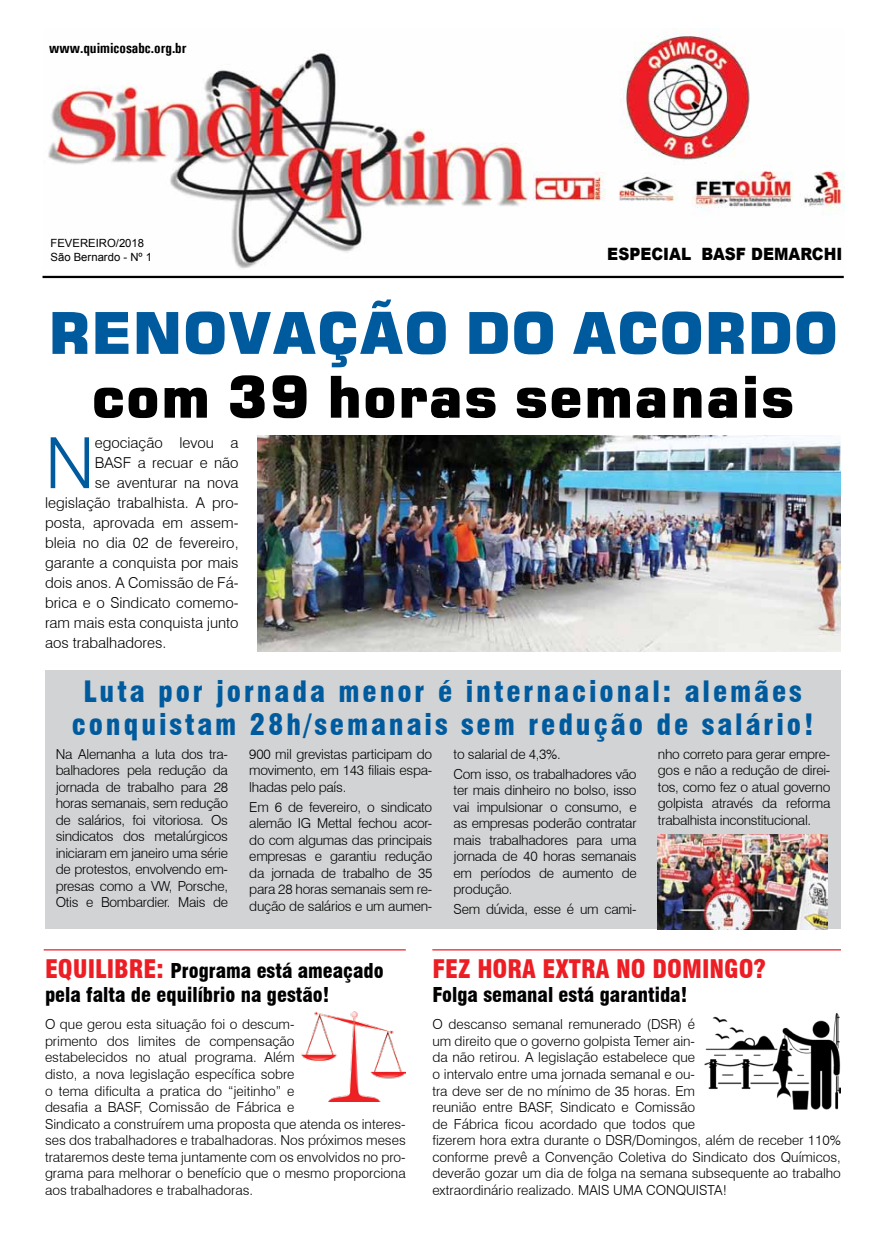
<style>
.page{position:relative;width:886px;height:1241px;background:#fff}
.page>*{position:absolute;margin:0;border:0;box-sizing:border-box;transform-origin:0 0}
.t1{font:300 70.62px "Swiss 721 BT";color:#005b9e}
.t2{font:57.5px "Square 721 Blk Normal";color:#000}
.t3{font:57.5px "Square 721 Blk Normal";color:#005b9e}
.t4{font:900 condensed 28.75px/33.8px "Swiss 721 BT";letter-spacing:.1em;color:#005b9e;text-align:center}
.t5{font:900 condensed 25px "Swiss 721 BT";color:#ed1d24}
.t6{font:900 condensed 20px/24px "Swiss 721 BT";color:#000}
.t7{font:900 17px "Arial";color:#000;scale:.9 1}
.t8{font:300 15px "Swiss 721 BT";color:#000}
.t9{font:700 condensed 14.75px "Univers";color:#000}
.t10{font:300 13.75px/16.5px "Swiss 721 BT";color:#000;text-align:justify}
.t11{font:300 13.75px/20px "Swiss 721 BT";letter-spacing:-.02em;color:#000}
.t12{font:11.25px/13.6px "Arial";color:#000}
.s1{font-size:25px;color:#ed1d24}
</style>
<div class="page">
<div style="left:46px;top:670px;width:795px;height:258px;background:#d1d3d4"></div>
<img style="left:48px;top:28px;width:797px;height:241px">
<hr style="left:43px;top:276px;width:801px;height:2px;background:#000">
<img style="left:258px;top:435px;width:583px;height:216px">
<img style="left:657px;top:834px;width:170px;height:94px">
<img style="left:302px;top:1011px;width:104px;height:90px">
<img style="left:704px;top:1013px;width:137px;height:97px">
<hr style="left:44px;top:949px;width:362px;height:1px;background:#ed1d24">
<hr style="left:432px;top:949px;width:409px;height:1px;background:#ed1d24">
<p class="t9" style="left:49px;top:39px;width:139px">www.quimicosabc.org.br</p>
<p class="t12" style="left:51px;top:236px;width:103px">FEVEREIRO/2018<br>São Bernardo - Nº 1</p>
<p class="t7" style="left:607px;top:241px;width:263px">ESPECIAL BASF DEMARCHI</p>
<h2 class="t3" style="left:48px;top:298px;width:792px">Renovação do Acor do</h2>
<h2 class="t2" style="left:91px;top:362px;width:705px">com 39 horas semanais</h2>
<h1 class="t1" style="left:45px;top:420px;width:51px">N</h1>
<p class="t8" style="left:95px;top:433px;width:145px">egociação levou a</p>
<p class="t8" style="left:95px;top:453px;width:145px">BASF a recuar e não</p>
<p class="t8" style="left:95px;top:473px;width:145px">se aventurar na nova</p>
<p class="t8" style="left:45px;top:493px;width:195px">legislação trabalhista. A pro-</p>
<p class="t8" style="left:45px;top:513px;width:195px">posta, aprovada em assem-</p>
<p class="t8" style="left:45px;top:533px;width:195px">bleia no dia 02 de fevereiro,</p>
<p class="t8" style="left:45px;top:553px;width:195px">garante a conquista por mais</p>
<p class="t8" style="left:45px;top:573px;width:195px">dois anos. A Comissão de Fá-</p>
<p class="t8" style="left:45px;top:593px;width:195px">brica e o Sindicato comemo-</p>
<p class="t8" style="left:45px;top:613px;width:195px">ram mais esta conquista junto</p>
<p class="t8" style="left:45px;top:633px;width:123px">aos trabalhadores.</p>
<h3 class="t4" style="left:72px;top:674px;width:743px">Luta por jornada menor é internacional: alemães conquistam 28h/semanais sem redução de salário!</h3>
<p class="t10" style="left:56px;top:745px;width:174px">Na Alemanha a luta dos tra&shy;balhadores pela redução da jornada de trabalho para 28 horas semanais, sem redução de salários, foi vitoriosa. Os sindicatos dos metalúrgicos iniciaram em janeiro uma série de protestos, envolvendo em&shy;presas como a VW, Porsche, Otis e Bombardier. Mais de</p>
<p class="t10" style="left:249px;top:745px;width:185px">900 mil grevistas participam do movimento, em 143 filiais espa&shy;lhadas pelo país.</p>
<p class="t10" style="left:249px;top:798px;width:185px">Em 6 de fevereiro, o sindicato alemão IG Mettal fechou acor&shy;do com algumas das principais empresas e garantiu redução da jornada de trabalho de 35 para 28 horas semanais sem re&shy;dução de salários e um aumen-</p>
<p class="t11" style="left:454px;top:743px;width:184px">to salarial de 4,3%.<br>Com isso, os trabalhadores vão</p>
<p class="t10" style="left:454px;top:781px;width:185px">ter mais dinheiro no bolso, isso vai impulsionar o consumo, e as empresas poderão contratar mais trabalhadores para uma jornada de 40 horas semanais em períodos de aumento de produção.</p>
<p class="t11" style="left:454px;top:899px;width:185px">Sem dúvida, esse é um cami-</p>
<p class="t10" style="left:658px;top:745px;width:174px">nho correto para gerar empre&shy;gos e não a redução de direi&shy;tos, como fez o atual governo golpista através da reforma trabalhista inconstitucional.</p>
<h3 class="t6" style="left:45px;top:958px;width:340px"><span class="s1">EQUILIBRE:</span> Programa está ameaçado pela falta de equilíbrio na gestão!</h3>
<p class="t10" style="left:45px;top:1016px;width:362px;text-align:left">O que gerou esta situação foi o descum-<br>primento dos limites de compensação<br>estabelecidos no atual programa. Além<br>disto, a nova legislação específica sobre<br>o tema dificulta a pratica do “jeitinho” e<br>desafia a BASF, Comissão de Fábrica e<br>Sindicato a construírem uma proposta que atenda os interes&shy;ses dos trabalhadores e trabalhadoras. Nos próximos meses trataremos deste tema juntamente com os envolvidos no pro&shy;grama para melhorar o benefício que o mesmo proporciona aos trabalhadores e trabalhadoras.</p>
<h3 class="t5" style="left:432px;top:954px;width:335px">FEZ HORA EXTRA NO DOMINGO?</h3>
<h3 class="t6" style="left:432px;top:982px;width:256px">Folga semanal está garantida!</h3>
<p class="t10" style="left:432px;top:1016px;width:410px;text-align:left">O descanso semanal remunerado (DSR) é<br>um direito que o governo golpista Temer ain-<br>da não retirou. A legislação estabelece que<br>o intervalo entre uma jornada semanal e ou-<br>tra deve ser de no mínimo de 35 horas. Em<br>reunião entre BASF, Sindicato e Comissão<br>de Fábrica ficou acordado que todos que<br>fizerem hora extra durante o DSR/Domingos, além de receber 110% conforme prevê a Convenção Coletiva do Sindicato dos Químicos, deverão gozar um dia de folga na semana subsequente ao trabalho extraordinário realizado. MAIS UMA CONQUISTA!</p>
</div>
